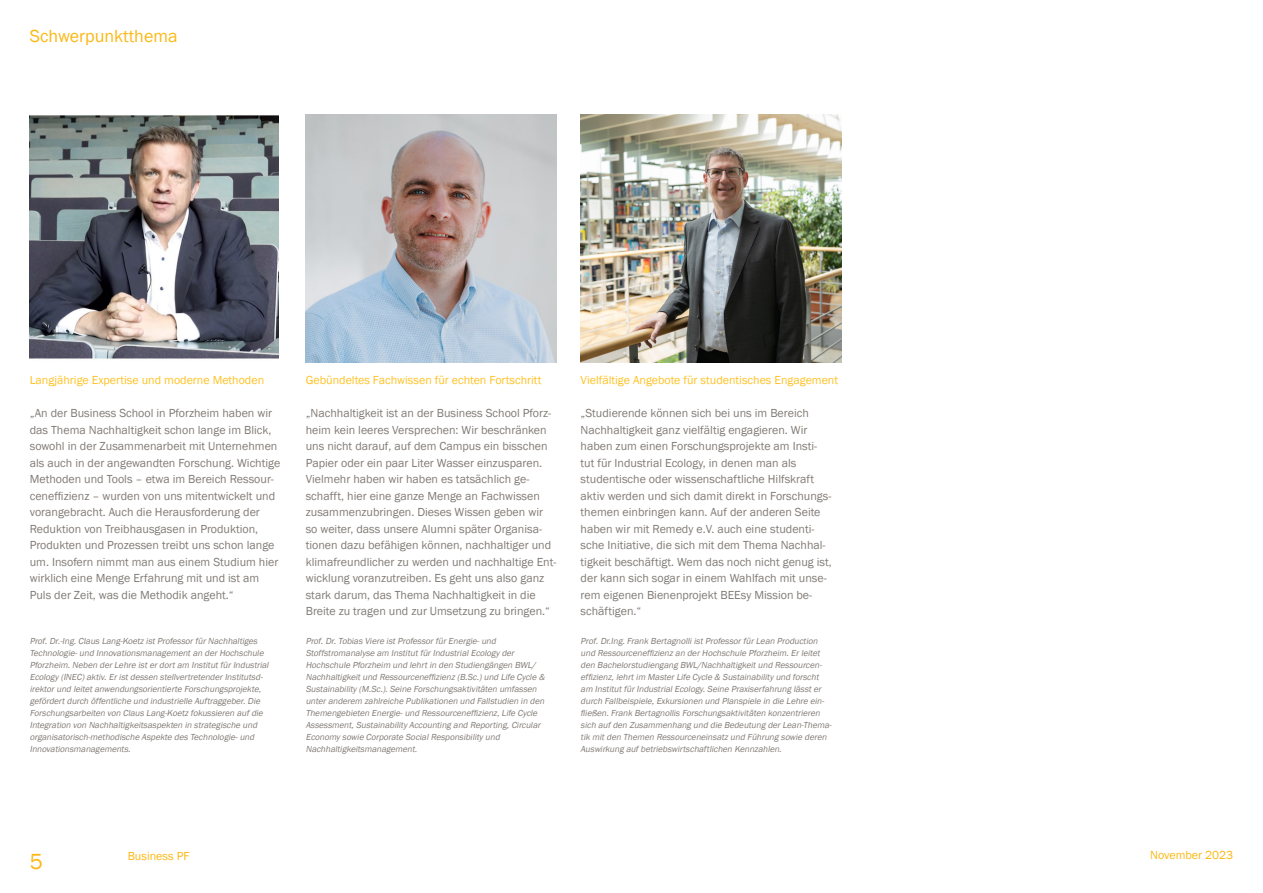
<style>
.page{position:relative;width:1263px;height:893px;background:#fff}
.page>*{position:absolute;margin:0;border:0;box-sizing:border-box;transform-origin:0 0}
.t1{font:22.5px "Franklin Gothic";color:#fcb814}
._15{font:18px "Franklin Gothic";color:#fcb814}
._8_text{font:12px/16.5px "Franklin Gothic";color:#817b75}
._8_text-2{font:12px "Franklin Gothic";color:#fec224}
.t2{font:12px "Franklin Gothic";color:#fcb814}
._8_text-3{font:italic 9px/12px "Franklin Gothic";color:#817b75}
</style>
<div class="page">
<img style="left:30px;top:115px;width:248px;height:244px">
<img style="left:306px;top:115px;width:251px;height:248px">
<img style="left:581px;top:115px;width:260px;height:248px">
<p class="_15" style="left:30px;top:25px;width:149px">Schwerpunktthema</p>
<p class="_8_text-2" style="left:30px;top:373px;width:236px">Langjährige Expertise und moderne Methoden</p>
<p class="_8_text" style="left:30px;top:405px;width:252px">„An der Business School in Pforzheim haben wir das Thema Nachhaltigkeit schon lange im Blick, sowohl in der Zusammenarbeit mit Unternehmen als auch in der angewandten Forschung. Wichtige Methoden und Tools – etwa im Bereich Ressour&shy;ceneffizienz – wurden von uns mitentwickelt und vorangebracht. Auch die Herausforderung der Reduktion von Treibhausgasen in Produktion, Produkten und Prozessen treibt uns schon lange um. Insofern nimmt man aus einem Studium hier wirklich eine Menge Erfahrung mit und ist am Puls der Zeit, was die Methodik angeht.“</p>
<p class="_8_text-3" style="left:30px;top:635px;width:242px">Prof.Dr.-Ing.Claus Lang-Koetz istProfessorfürNachhaltiges Technologie-und Innovationsmanagementan derHochschule Pforzheim.Neben derLehre isterdortam InstitutfürIndustrial Ecology(INEC)aktiv.Eristdessen stellvertretenderInstitutsd&shy;irektorund leitetanwendungsorientierte Forschungsprojekte, gefördertdurch öffentliche und industrielle Auftraggeber.Die Forschungsarbeiten von Claus Lang-Koetz fokussieren aufdie Integration von Nachhaltigkeitsaspekten in strategische und organisatorisch-methodische Aspekte des Technologie-und Innovationsmanagements.</p>
<p class="_8_text-2" style="left:306px;top:373px;width:237px">Gebündeltes Fachwissen für echten Fortschritt</p>
<p class="_8_text" style="left:306px;top:405px;width:247px">„Nachhaltigkeit ist an der Business School Pforz-</p>
<p class="_8_text" style="left:306px;top:422px;width:243px">heim kein leeres Versprechen: Wir beschränken uns nicht darauf, auf dem Campus ein bisschen Papier oder ein paar Liter Wasser einzusparen.<br>Vielmehr haben wir haben es tatsächlich ge-</p>
<p class="_8_text" style="left:306px;top:488px;width:252px">schafft, hier eine ganze Menge an Fachwissen zusammenzubringen. Dieses Wissen geben wir so weiter, dass unsere Alumni später Organisa&shy;tionen dazu befähigen können, nachhaltiger und klimafreundlicher zu werden und nachhaltige Ent-</p>
<p class="_8_text" style="left:306px;top:570px;width:246px">wicklung voranzutreiben. Es geht uns also ganz stark darum, das Thema Nachhaltigkeit in die<br>Breite zu tragen und zur Umsetzung zu bringen.“</p>
<p class="_8_text-3" style="left:306px;top:635px;width:242px">Prof.Dr.Tobias Viere istProfessorfürEnergie-und Stoffstromanalyse am InstitutfürIndustrialEcologyder Hochschule Pforzheim und lehrtin den Studiengängen BWL/ Nachhaltigkeitund Ressourceneffizienz (B.Sc.)und Life Cycle &amp; Sustainability(M.Sc.).Seine Forschungsaktivitäten umfassen unteranderem zahlreiche Publikationen und Fallstudien in den Themengebieten Energie-und Ressourceneffizienz,Life Cycle Assessment,SustainabilityAccounting and Reporting,Circular Economysowie Corporate SocialResponsibilityund Nachhaltigkeitsmanagement.</p>
<p class="_8_text-2" style="left:581px;top:373px;width:259px">Vielfältige Angebote für studentisches Engagement</p>
<p class="_8_text" style="left:581px;top:405px;width:230px">„Studierende können sich bei uns im Bereich</p>
<p class="_8_text" style="left:581px;top:422px;width:238px">Nachhaltigkeit ganz vielfältig engagieren. Wir haben zum einen Forschungsprojekte am Insti-</p>
<p class="_8_text" style="left:581px;top:455px;width:235px">tut für Industrial Ecology, in denen man als studentische oder wissenschaftliche Hilfskraft</p>
<p class="_8_text" style="left:581px;top:488px;width:252px">aktiv werden und sich damit direkt in Forschungs&shy;themen einbringen kann. Auf der anderen Seite haben wir mit Remedy e.V. auch eine studenti-</p>
<p class="_8_text" style="left:581px;top:537px;width:253px">sche Initiative, die sich mit dem Thema Nachhal&shy;tigkeit beschäftigt. Wem das noch nicht genug ist, der kann sich sogar in einem Wahlfach mit unse-</p>
<p class="_8_text" style="left:581px;top:587px;width:233px">rem eigenen Bienenprojekt BEEsy Mission be-</p>
<p class="_8_text" style="left:581px;top:603px;width:62px">schäftigen.“</p>
<p class="_8_text-3" style="left:581px;top:635px;width:241px">Prof.Dr.Ing.Frank BertagnolliistProfessorfürLean Production</p>
<p class="_8_text-3" style="left:581px;top:647px;width:243px">und Ressourceneffizienz an derHochschule Pforzheim.Erleitet</p>
<p class="_8_text-3" style="left:581px;top:659px;width:244px">den Bachelorstudiengang BWL/Nachhaltigkeitund Ressourcen&shy;effizienz,lehrtim MasterLife Cycle &amp; Sustainabilityund forscht</p>
<p class="_8_text-3" style="left:581px;top:683px;width:247px">am InstitutfürIndustrialEcology.Seine Praxiserfahrung lässter durch Fallbeispiele,Exkursionen und Planspiele in die Lehre ein-</p>
<p class="_8_text-3" style="left:581px;top:707px;width:243px">fließen.Frank Bertagnollis Forschungsaktivitäten konzentrieren</p>
<p class="_8_text-3" style="left:581px;top:719px;width:254px">sich aufden Zusammenhang und die Bedeutung derLean-Thema-</p>
<p class="_8_text-3" style="left:581px;top:731px;width:249px">tik mitden Themen Ressourceneinsatz und Führung sowie deren<br>Auswirkung aufbetriebswirtschaftlichen Kennzahlen.</p>
<h1 class="t1" style="left:30px;top:847px;width:15px">5</h1>
<h3 class="t2" style="left:1150px;top:847px;width:84px">November 2023</h3>
<h3 class="t2" style="left:128px;top:849px;width:63px">Business PF</h3>
</div>
